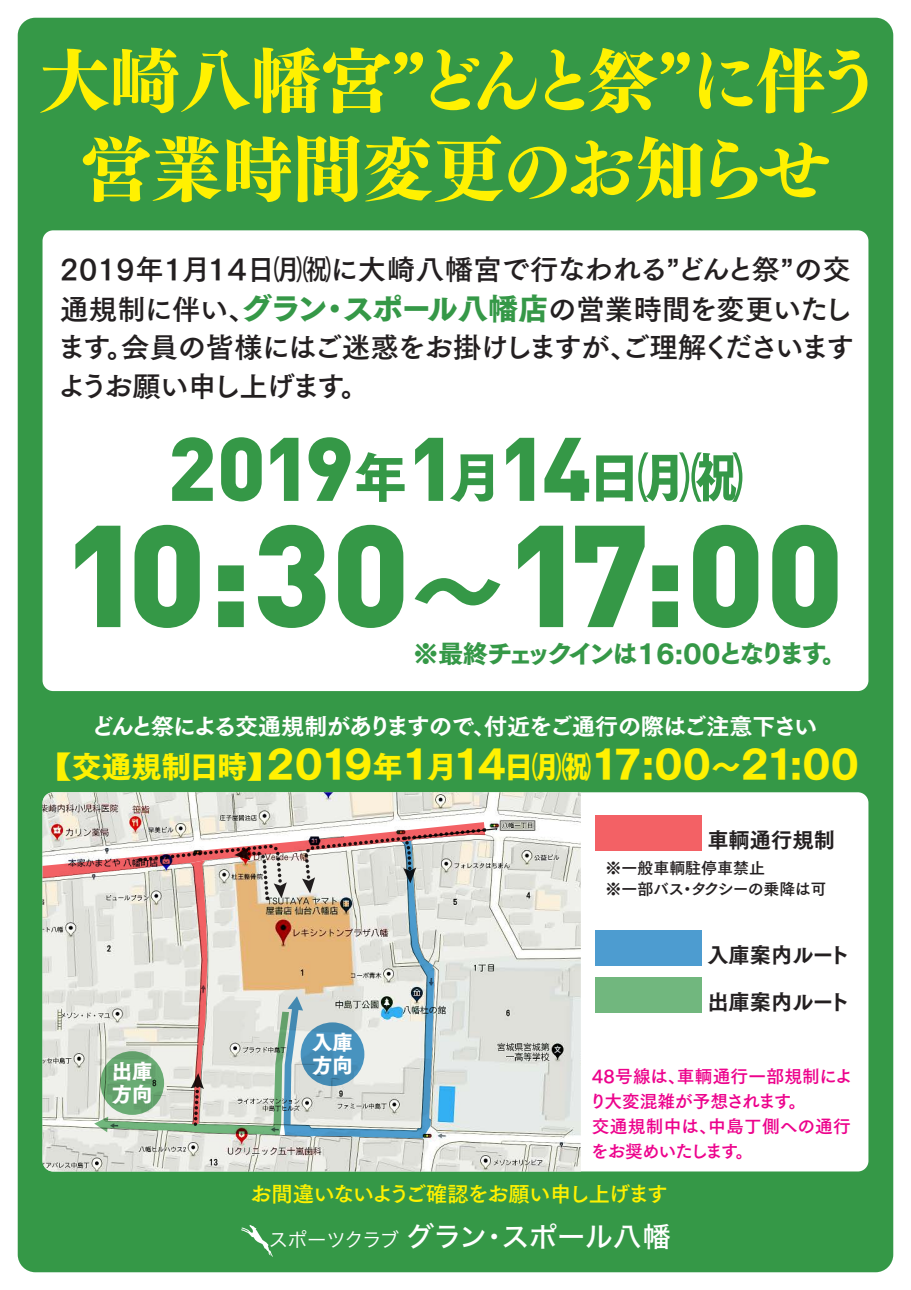
<style>
.page{position:relative;width:911px;height:1290px;background:#fff}
.page>*{position:absolute;margin:0;border:0;box-sizing:border-box;transform-origin:0 0}
.t1{font:900 142.38px "DIN Pro";letter-spacing:-.05em;color:#359847}
.t2{font:900 88.62px "DIN Pro";letter-spacing:-.05em;color:#359847}
.t3{font:800 70.88px/88.6px "Tsuku Min Pro";letter-spacing:-.015em;color:#fff101;text-align:center}
.t4{font:37.38px "Tsuku Go Pro H";letter-spacing:-.05em;color:#fff101}
.t5{font:28.38px/40.5px "Tsuku Go Pro B";letter-spacing:-.03em;color:#231f20}
.t6{font:28.38px/39px "Tsuku Go Pro B";letter-spacing:-.055em;color:#231f20}
.t7{font:27.62px "Hiragino Sans W5";letter-spacing:-.005em;color:#fff}
.t8{font:24.75px "Tsuku Go Pro H";letter-spacing:-.115em;color:#359847}
.t9{font:23px "Tsuku Go Pro E";letter-spacing:-.04em;color:#fff}
.t10{font:21.25px "Tsuku Go Pro B";letter-spacing:-.055em;color:#fff101}
.t11{font:21.25px "Tsuku Go Pro E";color:#231f20}
.t12{font:20.38px "Tsuku Go Pro H";color:#fff}
.t13{font:17.75px/24.8px "Tsuku Go Pro B";color:#ed028c}
.t14{font:16px/21.2px "Tsuku Go Pro B";color:#231f20}
.s1{font-family:"Tsuku Go Pro H";font-size:30.12px;color:#359847}
.s2{font-family:"Tsuku Go Pro H";font-weight:400;font-size:53.12px}
.s3{font-family:"Tsuku Go Pro H";font-weight:400;font-size:94.88px}
.s4{font-size:29.88px}
.s5{font-family:"Hiragino Sans W3";font-size:19.38px}
</style>
<div class="page">
<div style="left:18px;top:18px;width:875px;height:1254px;background:#359847;border-radius:18px"></div>
<div style="left:43px;top:230px;width:825px;height:461px;background:#fff;border-radius:11px"></div>
<div style="left:43px;top:792px;width:825px;height:379px;background:#fff;border-radius:11px"></div>
<img style="left:43px;top:792px;width:538px;height:379px">
<svg style="left:43px;top:822px;width:454px;height:316px;background:#d1cfc6"></svg>
<svg style="left:241px;top:1225px;width:32px;height:32px"></svg>
<div style="left:595px;top:815px;width:107px;height:35px;background:#f36165"></div>
<div style="left:595px;top:930px;width:107px;height:36px;background:#4d9cd0"></div>
<div style="left:595px;top:977px;width:107px;height:36px;background:#71b77e"></div>
<h3 class="t3" style="left:39px;top:35px;width:846px">大崎八幡宮”どんと祭”に伴う営業時間変更のお知らせ</h3>
<p class="t5" style="left:60px;top:245px;width:793px">2019年１月１４日㈪㈷に大崎八幡宮で行なわれる”どんと祭”の交通規制に伴い、<span class="s1">グラン・スポール八幡店</span>の営業時間を変更いたし</p>
<p class="t6" style="left:57px;top:324px;width:798px">ます。会員の皆様にはご迷惑をお掛けしますが、ご理解くださいますようお願い申し上げます。</p>
<h2 class="t2" style="left:167px;top:409px;width:577px">2019<span class="s2">年</span>1<span class="s2">月</span>14<span class="s2">日㈪㈷</span></h2>
<h1 class="t1" style="left:63px;top:479px;width:783px">10:30<span class="s3">～</span>17:00</h1>
<p class="t8" style="left:413px;top:640px;width:434px">※最終チェックインは16:00となります。</p>
<p class="t9" style="left:91px;top:706px;width:727px">どんと祭による交通規制がありますので、付近をご通行の際はご注意下さい</p>
<h3 class="t4" style="left:42px;top:743px;width:818px"><span class="s4">【交通規制日時】</span>2019<span class="s4">年</span>1<span class="s4">月</span>14<span class="s4">日㈪㈷</span>17:00<span class="s4">～</span>21:00</h3>
<p class="t11" style="left:707px;top:821px;width:129px">車輌通行規制</p>
<p class="t14" style="left:605px;top:856px;width:222px">※一般車輌駐停車禁止<br>※一部バス・タクシーの乗降は可</p>
<p class="t12" style="left:312px;top:1031px;width:42px">入庫</p>
<p class="t12" style="left:112px;top:1059px;width:42px">出庫</p>
<p class="t12" style="left:312px;top:1054px;width:42px">方向</p>
<p class="t12" style="left:112px;top:1082px;width:42px">方向</p>
<p class="t11" style="left:707px;top:936px;width:144px">入庫案内ルート</p>
<p class="t11" style="left:707px;top:983px;width:144px">出庫案内ルート</p>
<p class="t13" style="left:589px;top:1062px;width:265px">48号線は、車輌通行一部規制により大変混雑が予想されます。<br>交通規制中は、中島丁側への通行をお奨めいたします。</p>
<p class="t10" style="left:250px;top:1175px;width:419px">お間違いないようご確認をお願い申し上げます</p>
<p class="t7" style="left:269px;top:1212px;width:403px"><span class="s5">スポーツクラブ</span> グラン・スポール八幡</p>
</div>
